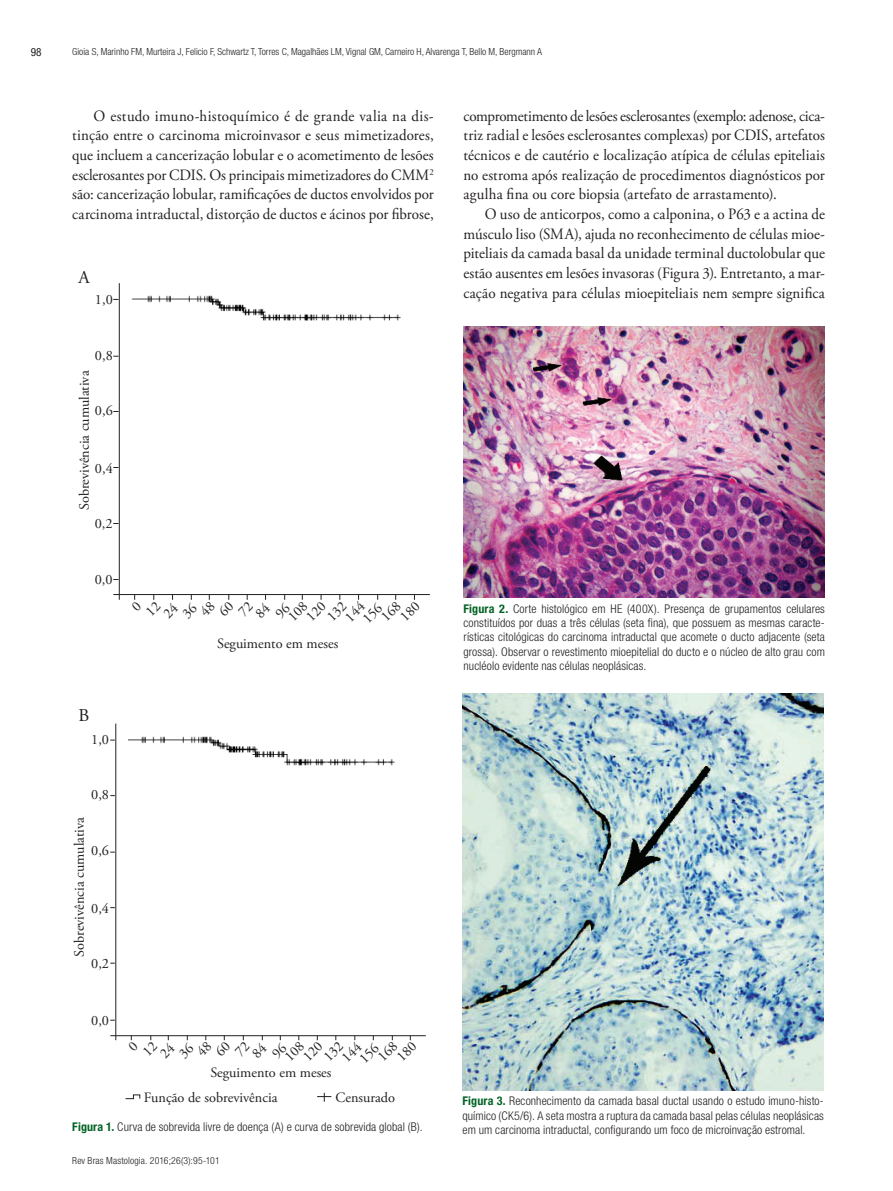
<style>
.page{position:relative;width:893px;height:1191px;background:#fff}
.page>*{position:absolute;margin:0;border:0;box-sizing:border-box;transform-origin:0 0}
.t1{font:18px "Adobe Garamond Pro";color:#231f20}
.t2{font:15.75px/19.6px "Adobe Garamond Pro";letter-spacing:.005em;color:#231f20;text-align:justify;scale:.95 1}
.t3{font:14.25px/13.5px "Adobe Garamond Pro";color:#231f20}
.t4{font:300 condensed 12px/14.4px "Helvetica Neue LT Std";letter-spacing:.01em;color:#231f20;text-align:justify}
.t5{font:condensed 11.25px "Helvetica Neue LT Std";color:#231f20}
.t6{font:300 condensed 9.75px "Helvetica Neue LT Std";color:#231f20}
.t7{font:300 condensed 9.75px "Helvetica Neue LT Std";letter-spacing:.02em;color:#231f20}
.s1{font-weight:700;color:#006224}
</style>
<div class="page">
<img style="left:131px;top:295px;width:270px;height:26px">
<hr style="left:119px;top:283px;width:1px;height:317px;background:#231f20">
<hr style="left:113px;top:594px;width:317px;height:1px;background:#231f20">
<img style="left:128px;top:736px;width:267px;height:30px">
<hr style="left:110px;top:1035px;width:316px;height:1px;background:#231f20">
<hr style="left:115px;top:723px;width:1px;height:317px;background:#231f20">
<svg style="left:125px;top:1094px;width:16px;height:5px"></svg>
<svg style="left:317px;top:1092px;width:14px;height:9px"></svg>
<img style="left:462px;top:693px;width:362px;height:397px">
<img style="left:463px;top:327px;width:362px;height:270px">
<svg style="left:377px;top:595px;width:43px;height:5px"></svg>
<svg style="left:199px;top:595px;width:72px;height:5px"></svg>
<svg style="left:131px;top:595px;width:30px;height:5px"></svg>
<svg style="left:298px;top:1035px;width:119px;height:6px"></svg>
<svg style="left:196px;top:1035px;width:71px;height:6px"></svg>
<svg style="left:128px;top:1035px;width:30px;height:6px"></svg>
<p class="t5" style="left:31px;top:46px;width:12px">98</p>
<p class="t6" style="left:72px;top:46px;width:471px">Gioia S, Marinho FM, Murteira J, Felicio F, Schwartz T, Torres C, Magalhães LM, Vignal GM, Carneiro H, Alvarenga T, Bello M, Bergmann A</p>
<p class="t2" style="left:72px;top:106px;width:382px;text-indent:21px">O estudo imuno-histoquímico é de grande valia na dis&shy;tinção entre o carcinoma microinvasor e seus mimetizadores, que incluem a cancerização lobular e o acometimento de lesões esclerosantes por CDIS. Os principais mimetizadores do CMM<sup>2 </sup>são: cancerização lobular, ramificações de ductos envolvidos por carcinoma intraductal, distorção de ductos e ácinos por fibrose,</p>
<p class="t2" style="left:463px;top:106px;width:382px">comprometimento de lesões esclerosantes (exemplo: adenose, cica&shy;triz radial e lesões esclerosantes complexas) por CDIS, artefatos técnicos e de cautério e localização atípica de células epiteliais no estroma após realização de procedimentos diagnósticos por agulha fina ou core biopsia (artefato de arrastamento).</p>
<p class="t2" style="left:463px;top:205px;width:382px;text-indent:21px">O uso de anticorpos, como a calponina, o P63 e a actina de músculo liso (SMA), ajuda no reconhecimento de células mioe&shy;piteliais da camada basal da unidade terminal ductolobular que estão ausentes em lesões invasoras (Figura 3). Entretanto, a mar&shy;cação negativa para células mioepiteliais nem sempre significa</p>
<p class="t1" style="left:78px;top:267px;width:13px">A</p>
<p class="t3" style="left:95px;top:294px;width:19px">1,0</p>
<p class="t3" style="left:95px;top:350px;width:19px">0,8</p>
<p class="t3" style="left:78px;top:510px;width:141px;rotate:-90deg">Sobrevivência cumulativa</p>
<p class="t3" style="left:95px;top:405px;width:19px">0,6</p>
<p class="t3" style="left:95px;top:462px;width:19px">0,4</p>
<p class="t3" style="left:95px;top:517px;width:19px">0,2</p>
<p class="t3" style="left:95px;top:573px;width:19px">0,0</p>
<p class="t1" style="left:78px;top:704px;width:12px">B</p>
<p class="t3" style="left:91px;top:733px;width:19px">1,0</p>
<p class="t3" style="left:91px;top:788px;width:19px">0,8</p>
<p class="t3" style="left:73px;top:956px;width:141px;rotate:-90deg">Sobrevivência cumulativa</p>
<p class="t3" style="left:91px;top:844px;width:19px">0,6</p>
<p class="t3" style="left:91px;top:902px;width:19px">0,4</p>
<p class="t3" style="left:91px;top:957px;width:19px">0,2</p>
<p class="t3" style="left:91px;top:1014px;width:19px">0,0</p>
<p class="t3" style="left:171px;top:601px;width:16px;text-indent:-13px;rotate:-45deg">24<br>36</p>
<p class="t3" style="left:279px;top:607px;width:23px;line-height:10.9px;text-indent:-7px;rotate:-45deg">96<br>108</p>
<p class="t3" style="left:314px;top:603px;width:23px;line-height:14.7px;text-indent:-15px;rotate:-45deg">120<br>132</p>
<p class="t3" style="left:351px;top:607px;width:23px;text-indent:-11px;rotate:-45deg">144<br>156</p>
<p class="t3" style="left:217px;top:637px;width:123px">Seguimento em meses</p>
<p class="t3" style="left:276px;top:1047px;width:23px;line-height:10.9px;text-indent:-7px;rotate:-45deg">96<br>108</p>
<p class="t3" style="left:210px;top:1066px;width:123px">Seguimento em meses</p>
<p class="t3" style="left:167px;top:1041px;width:16px;text-indent:-13px;rotate:-45deg">24<br>36</p>
<p class="t3" style="left:144px;top:1091px;width:135px">Função de sobrevivência</p>
<p class="t3" style="left:336px;top:1091px;width:61px">Censurado</p>
<p class="t4" style="left:72px;top:1119px;width:352px"><span class="s1">Figura 1.</span> Curva de sobrevida livre de doença (A) e curva de sobrevida global (B).</p>
<p class="t7" style="left:72px;top:1155px;width:149px">Rev Bras Mastologia. 2016;26(3):95-101</p>
<p class="t4" style="left:463px;top:601px;width:363px"><span class="s1">Figura 2.</span> Corte histológico em HE (400X). Presença de grupamentos celulares constituídos por duas a três células (seta fina), que possuem as mesmas caracte&shy;rísticas citológicas do carcinoma intraductal que acomete o ducto adjacente (seta grossa). Observar o revestimento mioepitelial do ducto e o núcleo de alto grau com nucléolo evidente nas células neoplásicas.</p>
<p class="t4" style="left:462px;top:1093px;width:363px"><span class="s1">Figura 3.</span> Reconhecimento da camada basal ductal usando o estudo imuno-histo&shy;químico (CK5/6). A seta mostra a ruptura da camada basal pelas células neoplásicas em um carcinoma intraductal, configurando um foco de microinvação estromal.</p>
</div>
